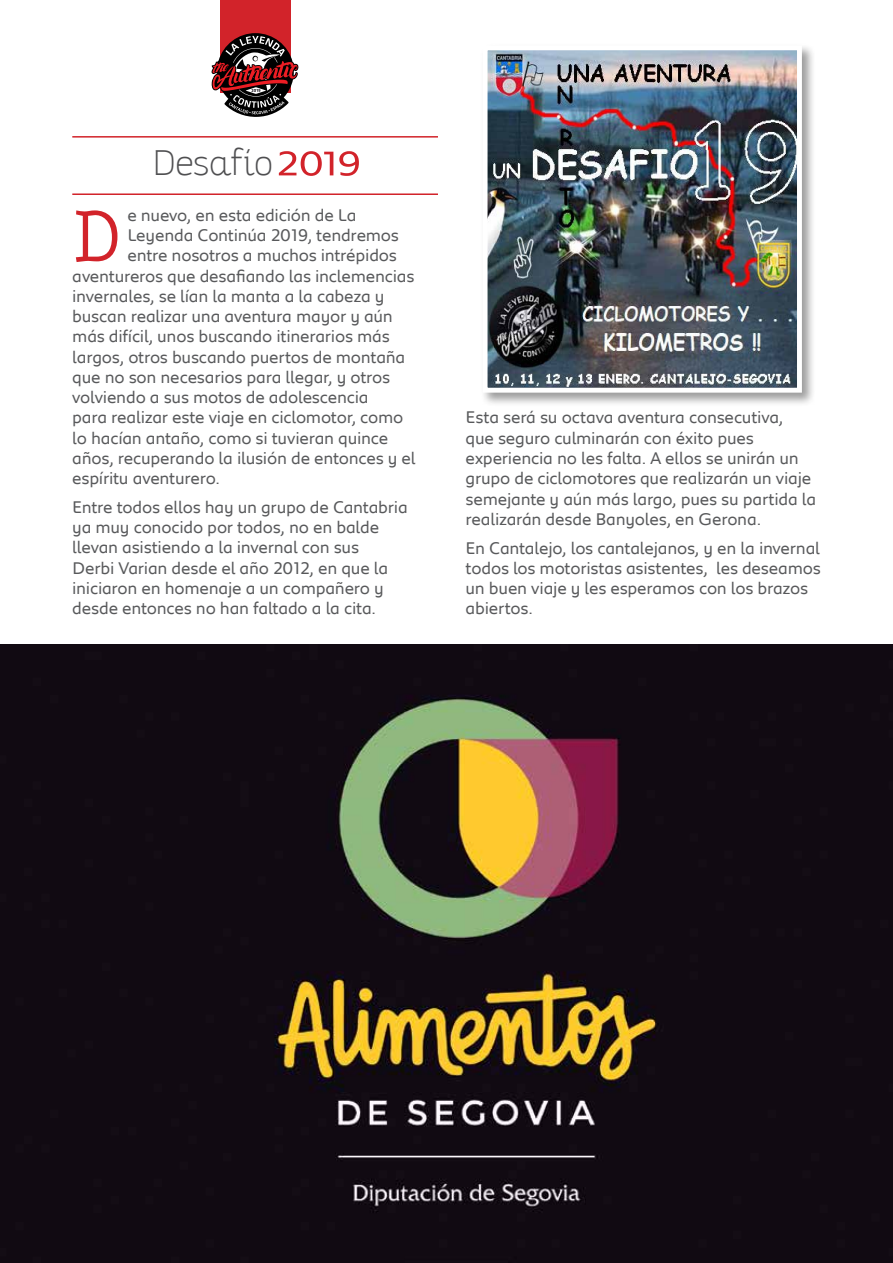
<style>
.page{position:relative;width:893px;height:1263px;background:#fff}
.page>*{position:absolute;margin:0;border:0;box-sizing:border-box;transform-origin:0 0}
.t1{font:700 84.9px "Prestige Elite Std";color:#d2232a}
.t2{font:100 34.5px "Altair";letter-spacing:-.005em;color:#4f4f51}
.t3{font:17.4px/20.2px "Peugeot";letter-spacing:-.015em;color:#58595b}
</style>
<div class="page">
<div style="left:220px;top:0;width:71px;height:92px;background:#d2232a"></div>
<svg style="left:211px;top:33px;width:87px;height:84px"></svg>
<img style="left:0;top:645px;width:893px;height:618px">
<hr style="left:72px;top:193px;width:366px;height:2px;background:#d2232a">
<hr style="left:72px;top:136px;width:366px;height:2px;background:#d2232a">
<div style="left:480px;top:43px;width:336px;height:364px;background:#000;opacity:.39"></div>
<img style="left:489px;top:51px;width:307px;height:336px">
<div style="left:483px;top:45px;width:319px;height:348px;border:5px solid #fff"></div>
<svg style="left:279px;top:151px;width:80px;height:25px"></svg>
<h2 class="t2" style="left:151px;top:142px;width:122px">Desafío</h2>
<h1 class="t1" style="left:72px;top:190px;width:52px">D</h1>
<p class="t3" style="left:127px;top:204px;width:231px">e nuevo, en esta edición de La</p>
<p class="t3" style="left:127px;top:224px;width:273px">Leyenda Continúa 2019, tendremos</p>
<p class="t3" style="left:127px;top:244px;width:271px">entre nosotros a muchos intrépidos</p>
<p class="t3" style="left:72px;top:265px;width:344px">aventureros que desafiando las inclemencias</p>
<p class="t3" style="left:72px;top:285px;width:314px">invernales, se lían la manta a la cabeza y</p>
<p class="t3" style="left:72px;top:305px;width:322px">buscan realizar una aventura mayor y aún</p>
<p class="t3" style="left:72px;top:325px;width:319px">más difícil, unos buscando itinerarios más</p>
<p class="t3" style="left:72px;top:346px;width:335px">largos, otros buscando puertos de montaña</p>
<p class="t3" style="left:72px;top:366px;width:319px">que no son necesarios para llegar, y otros</p>
<p class="t3" style="left:72px;top:386px;width:298px">volviendo a sus motos de adolescencia</p>
<p class="t3" style="left:72px;top:406px;width:333px">para realizar este viaje en ciclomotor, como</p>
<p class="t3" style="left:72px;top:427px;width:318px">lo hacían antaño, como si tuvieran quince</p>
<p class="t3" style="left:72px;top:447px;width:345px">años, recuperando la ilusión de entonces y el</p>
<p class="t3" style="left:72px;top:467px;width:149px">espíritu aventurero.</p>
<p class="t3" style="left:72px;top:496px;width:337px">Entre todos ellos hay un grupo de Cantabria ya muy conocido por todos, no en balde llevan asistiendo a la invernal con sus<br>Derbi Varian desde el año 2012, en que la iniciaron en homenaje a un compañero y desde entonces no han faltado a la cita.</p>
<p class="t3" style="left:466px;top:406px;width:352px">Esta será su octava aventura consecutiva,<br>que seguro culminarán con éxito pues experiencia no les falta. A ellos se unirán un grupo de ciclomotores que realizarán un viaje semejante y aún más largo, pues su partida la realizarán desde Banyoles, en Gerona.</p>
<p class="t3" style="left:466px;top:536px;width:357px">En Cantalejo, los cantalejanos, y en la invernal todos los motoristas asistentes, les deseamos un buen viaje y les esperamos con los brazos abiertos.</p>
</div>
